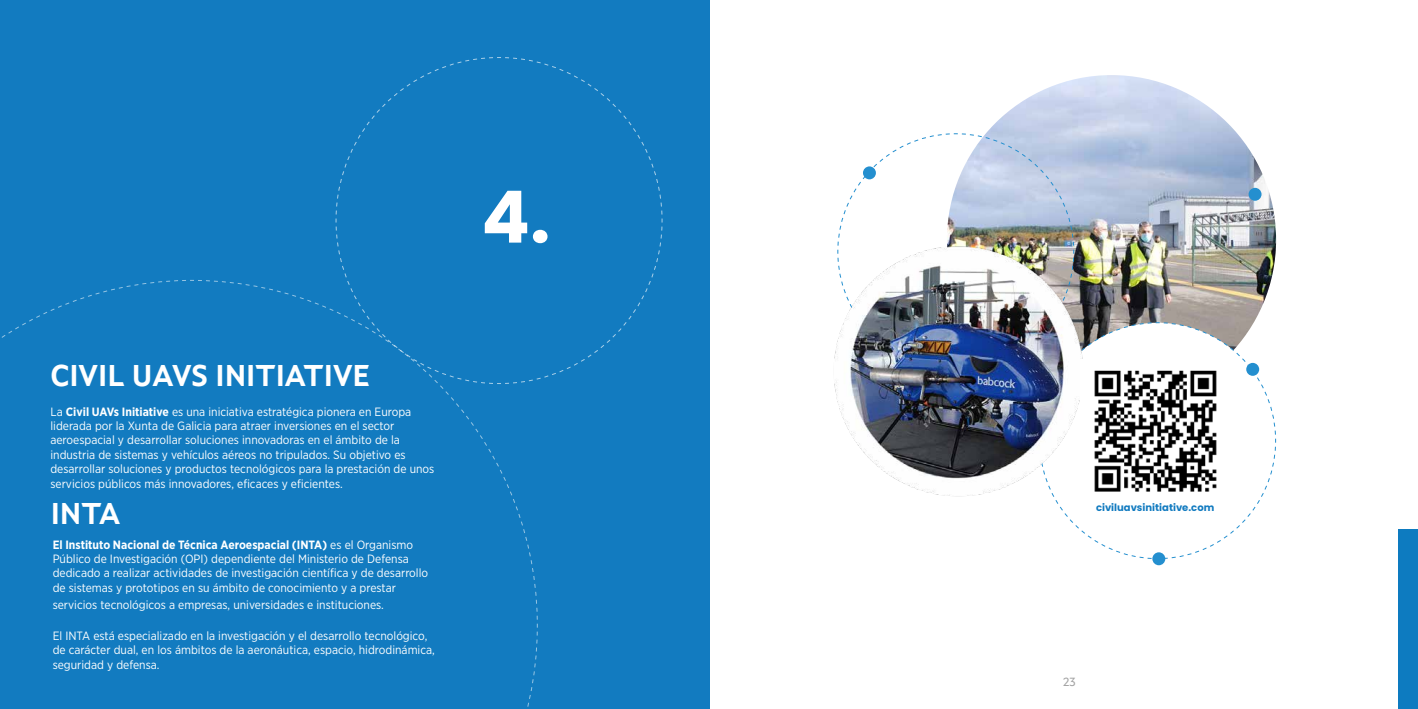
<style>
.page{position:relative;width:1418px;height:709px;background:#fff}
.page>*{position:absolute;margin:0;border:0;box-sizing:border-box;transform-origin:0 0}
.t1{font:700 72px "Poppins";color:#fff}
.t2{font:700 30px "Xunta Sans";color:#fff}
.t3{font:12px/14.4px "Gotham Narrow";color:#fff}
.t4{font:12px "Xunta Sans";color:#a3a3a3}
.t5{font:700 10px "Poppins";color:#127bc0}
.s1{font-weight:700}
</style>
<div class="page">
<div style="left:0;top:0;width:709px;height:709px;background:#127bc0"></div>
<svg style="left:335px;top:57px;width:328px;height:327px"></svg>
<img style="left:947px;top:75px;width:329px;height:329px;border-radius:164px">
<svg style="left:838px;top:133px;width:236px;height:101px"></svg>
<img style="left:1100px;top:255px;width:52px;height:67px">
<svg style="left:1061px;top:322px;width:215px;height:237px"></svg>
<img style="left:834px;top:234px;width:266px;height:276px">
<div style="left:1248px;top:188px;width:13px;height:13px;background:#248fcf;border-radius:50%"></div>
<div style="left:863px;top:166px;width:13px;height:13px;background:#248fcf;border-radius:50%"></div>
<img style="left:1079px;top:359px;width:151px;height:144px">
<div style="left:1152px;top:552px;width:13px;height:13px;background:#248fcf;border-radius:50%"></div>
<div style="left:1246px;top:363px;width:13px;height:13px;background:#248fcf;border-radius:50%"></div>
<div style="left:1398px;top:529px;width:19px;height:180px;background:#0d7bc0"></div>
<h2 class="t2" style="left:50px;top:357px;width:321px">CIVIL UAVS INITIATIVE</h2>
<p class="t3" style="left:50px;top:404px;width:385px">La <span class="s1">Civil UAVs Initiative</span> es una iniciativa estratégica pionera en Europa liderada por la Xunta de Galicia para atraer inversiones en el sector aeroespacial y desarrollar soluciones innovadoras en el ámbito de la industria de sistemas y vehículos aéreos no tripulados. Su objetivo es desarrollar soluciones y productos tecnológicos para la prestación de unos servicios públicos más innovadores, eficaces y eficientes.</p>
<h2 class="t2" style="left:51px;top:496px;width:71px">INTA</h2>
<p class="t3" style="left:53px;top:537px;width:377px"><span class="s1">El Instituto Nacional de Técnica Aeroespacial (INTA)</span> es el Organismo Público de Investigación (OPI) dependiente del Ministerio de Defensa dedicado a realizar actividades de investigación científica y de desarrollo de sistemas y prototipos en su ámbito de conocimiento y a prestar</p>
<p class="t3" style="left:53px;top:597px;width:333px">servicios tecnológicos a empresas, universidades e instituciones.</p>
<p class="t3" style="left:53px;top:628px;width:384px">El INTA está especializado en la investigación y el desarrollo tecnológico, de carácter dual, en los ámbitos de la aeronáutica, espacio, hidrodinámica, seguridad y defensa.</p>
<h1 class="t1" style="left:481px;top:176px;width:71px">4.</h1>
<p class="t5" style="left:1096px;top:501px;width:120px">civiluavsinitiative.com</p>
<p class="t4" style="left:1063px;top:674px;width:14px">23</p>
</div>
